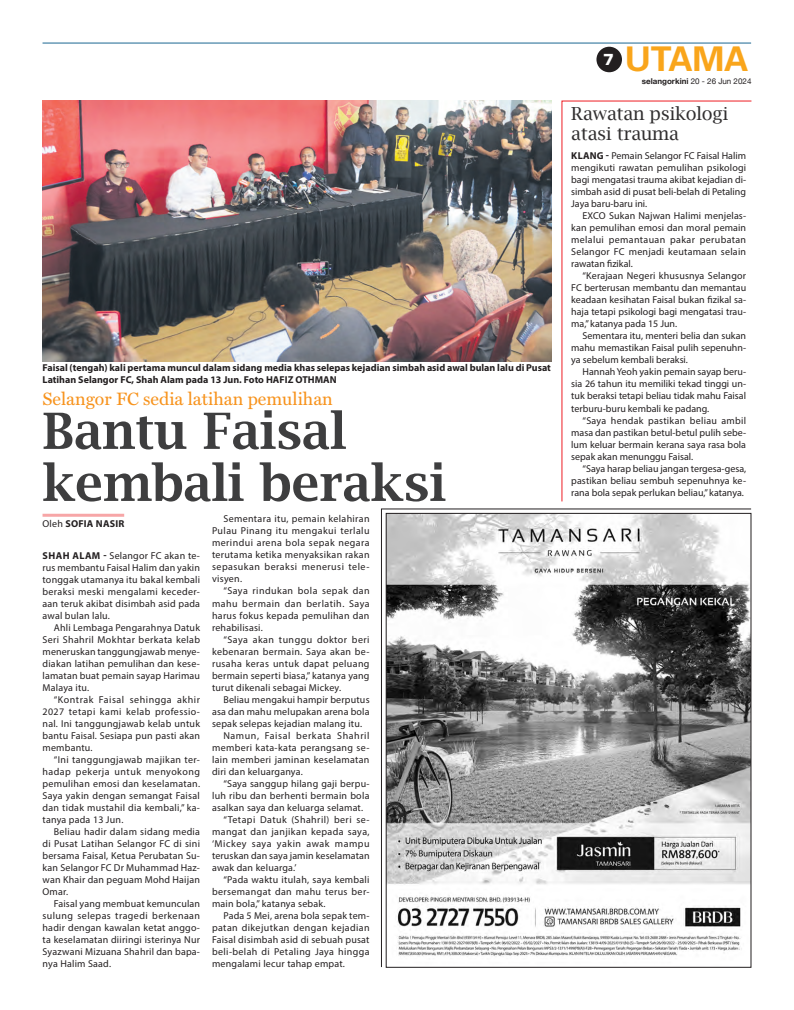
<style>
.page{position:relative;width:794px;height:1010px;background:#fff}
.page>*{position:absolute;margin:0;border:0;box-sizing:border-box;transform-origin:0 0}
.Headline_new{font:600 50px "Lucida Bright";color:#3e3e3f}
.t1{font:700 34px "Univers LT Std";letter-spacing:-.02em;color:#f9a51b}
.Subhead_New{font:18px "Miller Text";color:#f7931d}
.Ringkas_headline_new{font:18px/20px "Lucida Bright";letter-spacing:-.01em;color:#312f30}
.t2{font:900 16px "Univers";color:#fff}
.Body{font:10px/12px "Myriad Pro";letter-spacing:.02em;color:#231f20;text-align:justify}
.Intro_Bold{font:10px/12px "Myriad Pro";letter-spacing:.005em;color:#231f20;text-align:justify}
.Body-2{font:700 10px/12px "Myriad Pro";color:#231f20}
.Byline_New{font:700 10px "Myriad Pro";letter-spacing:.02em;color:#231f20}
.t3{font:700 8px "Helvetica Neue";color:#231f20}
.s1{font-weight:400}
.s2{font-weight:700}
</style>
<div class="page">
<svg style="left:561px;top:100px;width:191px;height:402px"></svg>
<hr style="left:43px;top:43px;width:708px;height:1px;background:#1b6792">
<div style="left:596px;top:47px;width:26px;height:25px;background:#231f20;border-radius:50%"></div>
<img style="left:43px;top:101px;width:508px;height:260px">
<hr style="left:43px;top:513px;width:81px;height:3px;background:#f7a6a7">
<svg style="left:381px;top:508px;width:370px;height:458px"></svg>
<img style="left:388px;top:515px;width:361px;height:450px">
<p class="Body-2" style="left:43px;top:361px;width:510px">Faisal (tengah) kali pertama muncul dalam sidang media khas selepas kejadian simbah asid awal bulan lalu di Pusat<br>Latihan Selangor FC, Shah Alam pada 13 Jun. Foto HAFIZ OTHMAN</p>
<p class="Subhead_New" style="left:43px;top:388px;width:292px">Selangor FC sedia latihan pemulihan</p>
<p class="Headline_new" style="left:43px;top:402px;width:305px">Bantu Faisal</p>
<p class="Headline_new" style="left:43px;top:454px;width:405px">kembali beraksi</p>
<p class="Byline_New" style="left:43px;top:517px;width:83px"><span class="s1">Oleh</span> SOFIA NASIR</p>
<p class="Intro_Bold" style="left:43px;top:549px;width:159px"><span class="s2">SHAH ALAM -</span> Selangor FC akan te&shy;rus membantu Faisal Halim dan yakin tonggak utamanya itu bakal kembali beraksi meski mengalami keceder&shy;aan teruk akibat disimbah asid pada awal bulan lalu.</p>
<p class="Body" style="left:43px;top:621px;width:159px;text-indent:11px">Ahli Lembaga Pengarahnya Datuk Seri Shahril Mokhtar berkata kelab meneruskan tanggungjawab menye&shy;diakan latihan pemulihan dan kese&shy;lamatan buat pemain sayap Harimau Malaya itu.</p>
<p class="Body" style="left:43px;top:693px;width:159px;text-indent:11px">“Kontrak Faisal sehingga akhir 2027 tetapi kami kelab professio&shy;nal. Ini tanggungjawab kelab untuk bantu Faisal. Sesiapa pun pasti akan membantu.</p>
<p class="Body" style="left:43px;top:753px;width:159px;text-indent:11px">“Ini tanggungjawab majikan ter&shy;hadap pekerja untuk menyokong pemulihan emosi dan keselamatan.<br>Saya yakin dengan semangat Faisal dan tidak mustahil dia kembali,” ka&shy;tanya pada 13 Jun.</p>
<p class="Body" style="left:43px;top:825px;width:159px;text-indent:11px">Beliau hadir dalam sidang media di Pusat Latihan Selangor FC di sini bersama Faisal, Ketua Perubatan Su&shy;kan Selangor FC Dr Muhammad Haz&shy;wan Khair dan peguam Mohd Haijan Omar.</p>
<p class="Body" style="left:43px;top:897px;width:159px;text-indent:11px">Faisal yang membuat kemunculan sulung selepas tragedi berkenaan hadir dengan kawalan ketat anggo&shy;ta keselamatan diiringi isterinya Nur Syazwani Mizuana Shahril dan bapa&shy;nya Halim Saad.</p>
<p class="Body" style="left:212px;top:512px;width:159px;text-indent:11px">Sementara itu, pemain kelahiran Pulau Pinang itu mengakui terlalu merindui arena bola sepak negara terutama ketika menyaksikan rakan sepasukan beraksi menerusi tele&shy;visyen.</p>
<p class="Body" style="left:212px;top:584px;width:159px;text-indent:11px">“Saya rindukan bola sepak dan mahu bermain dan berlatih. Saya harus fokus kepada pemulihan dan rehabilisasi.</p>
<p class="Body" style="left:212px;top:632px;width:159px;text-indent:11px">“Saya akan tunggu doktor beri kebenaran bermain. Saya akan be&shy;rusaha keras untuk dapat peluang bermain seperti biasa,” katanya yang turut dikenali sebagai Mickey.</p>
<p class="Body" style="left:212px;top:692px;width:159px;text-indent:11px">Beliau mengakui hampir berputus asa dan mahu melupakan arena bola sepak selepas kejadian malang itu.</p>
<p class="Body" style="left:212px;top:728px;width:159px;text-indent:11px">Namun, Faisal berkata Shahril memberi kata-kata perangsang se&shy;lain memberi jaminan keselamatan diri dan keluarganya.</p>
<p class="Body" style="left:212px;top:776px;width:159px;text-indent:11px">“Saya sanggup hilang gaji berpu&shy;luh ribu dan berhenti bermain bola asalkan saya dan keluarga selamat.</p>
<p class="Body" style="left:212px;top:812px;width:159px;text-indent:11px">“Tetapi Datuk (Shahril) beri se&shy;mangat dan janjikan kepada saya, ‘Mickey saya yakin awak mampu teruskan dan saya jamin keselamatan awak dan keluarga.’</p>
<p class="Body" style="left:212px;top:872px;width:159px;text-indent:11px">“Pada waktu itulah, saya kembali bersemangat dan mahu terus ber&shy;main bola,” katanya sebak.</p>
<p class="Body" style="left:212px;top:908px;width:159px;text-indent:11px">Pada 5 Mei, arena bola sepak tem&shy;patan dikejutkan dengan kejadian Faisal disimbah asid di sebuah pusat beli-belah di Petaling Jaya hingga mengalami lecur tahap empat.</p>
<p class="t2" style="left:603px;top:48px;width:12px">7</p>
<p class="t1" style="left:625px;top:39px;width:125px">UTAMA</p>
<p class="t3" style="left:642px;top:75px;width:111px">selangorkini <span class="s1">20 - 26 Jun 2024</span></p>
<p class="Ringkas_headline_new" style="left:571px;top:104px;width:158px">Rawatan psikologi atasi trauma</p>
<p class="Intro_Bold" style="left:571px;top:150px;width:176px"><span class="s2">KLANG -</span> Pemain Selangor FC Faisal Halim mengikuti rawatan pemulihan psikologi bagi mengatasi trauma akibat kejadian di&shy;simbah asid di pusat beli-belah di Petaling Jaya baru-baru ini.</p>
<p class="Body" style="left:571px;top:210px;width:176px;text-indent:11px">EXCO Sukan Najwan Halimi menjelas&shy;kan pemulihan emosi dan moral pemain melalui pemantauan pakar perubatan Selangor FC menjadi keutamaan selain rawatan fizikal.</p>
<p class="Body" style="left:571px;top:270px;width:176px;text-indent:11px">“Kerajaan Negeri khususnya Selangor FC berterusan membantu dan memantau keadaan kesihatan Faisal bukan fizikal sa&shy;haja tetapi psikologi bagi mengatasi trau&shy;ma,” katanya pada 15 Jun.</p>
<p class="Body" style="left:571px;top:330px;width:176px;text-indent:11px">Sementara itu, menteri belia dan sukan mahu memastikan Faisal pulih sepenuhn&shy;ya sebelum kembali beraksi.</p>
<p class="Body" style="left:571px;top:366px;width:176px;text-indent:11px">Hannah Yeoh yakin pemain sayap beru&shy;sia 26 tahun itu memiliki tekad tinggi un&shy;tuk beraksi tetapi beliau tidak mahu Faisal terburu-buru kembali ke padang.</p>
<p class="Body" style="left:571px;top:414px;width:176px;text-indent:11px">“Saya hendak pastikan beliau ambil masa dan pastikan betul-betul pulih sebe&shy;lum keluar bermain kerana saya rasa bola sepak akan menunggu Faisal.</p>
<p class="Body" style="left:571px;top:462px;width:176px;text-indent:11px">“Saya harap beliau jangan tergesa-gesa, pastikan beliau sembuh sepenuhnya ke&shy;rana bola sepak perlukan beliau,” katanya.</p>
</div>
